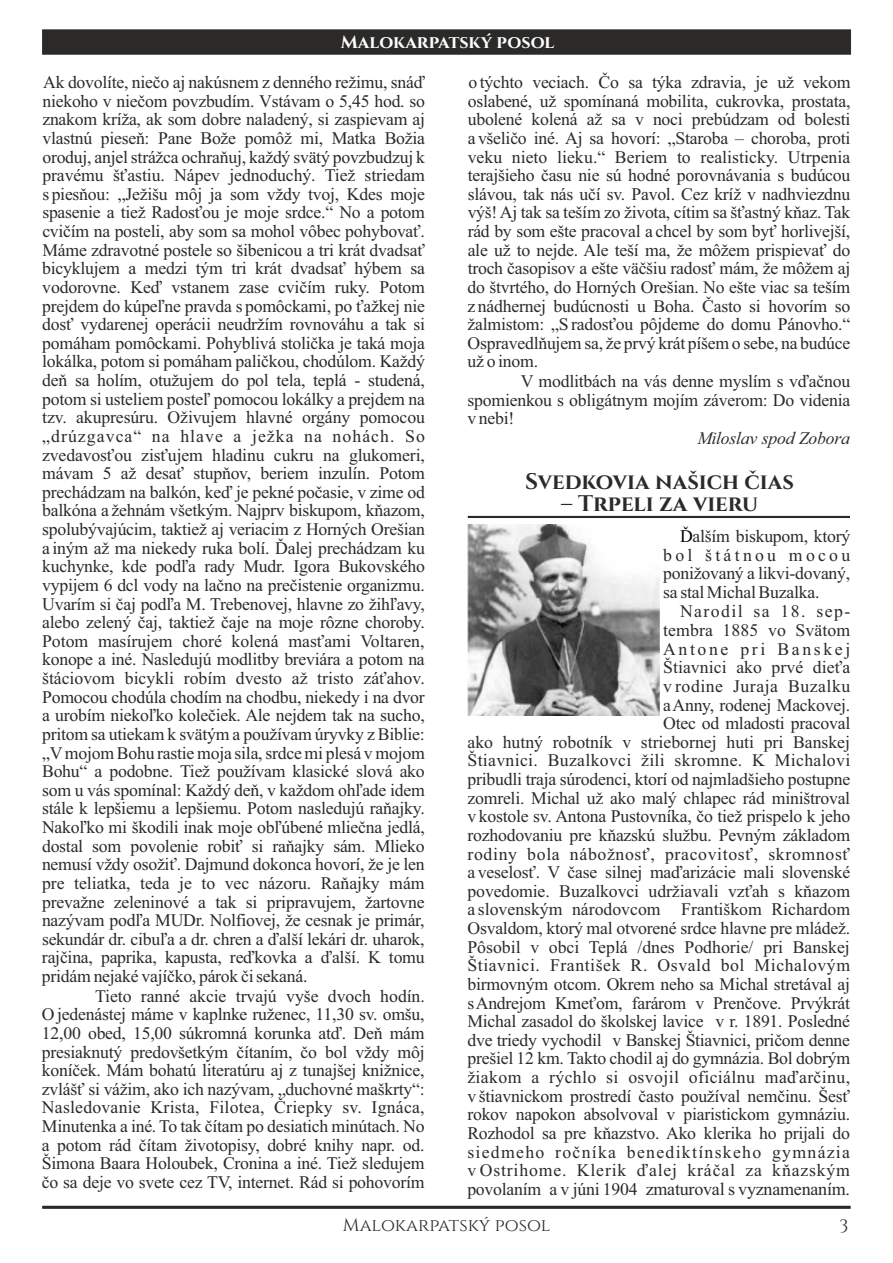
<style>
.page{position:relative;width:893px;height:1263px;background:#fff}
.page>*{position:absolute;margin:0;border:0;box-sizing:border-box;transform-origin:0 0}
.t1{font:700 22.5px "Cinzel";color:#2b2a29}
.t2{font:18px "Times New Roman";letter-spacing:-.015em;color:#2b2a29}
.t3{font:18px "Cinzel";color:#2b2a29}
.t4{font:700 18px "Cinzel";color:#fefefe}
.t5{font:17.7px/18.6px "Times New Roman";letter-spacing:-.01em;color:#2b2a29;text-align:justify}
.t6{font:italic 17.7px "Times New Roman";letter-spacing:-.01em;color:#2b2a29}
.s1{color:#000}
.s2{font-size:17.7px}
</style>
<div class="page">
<svg style="left:42px;top:29px;width:809px;height:26px;background:#2f2e2d"></svg>
<hr style="left:42px;top:1206px;width:808px;height:2px;background:#2b2a29">
<hr style="left:468px;top:516px;width:382px;height:2px;background:#2b2a29">
<img style="left:468px;top:525px;width:191px;height:190px">
<p class="t4" style="left:341px;top:31px;width:215px">Malokarpatský posol</p>
<p class="t5" style="left:42px;top:75px;width:385px">Ak dovolíte, niečo aj nakúsnem z denného režimu, snáď niekoho v niečom povzbudím. Vstávam o 5,45 hod. so znakom kríža, ak som dobre naladený, si zaspievam aj vlastnú pieseň: Pane Bože pomôž mi, Matka Božia oroduj, anjel strážca ochraňuj, každý svätý povzbudzuj k pravému šťastiu. Nápev jednoduchý. Tiež striedam s piesňou: „Ježišu môj ja som vždy tvoj, Kdes moje spasenie a tiež Radosťou je moje srdce.“ No a potom cvičím na posteli, aby som sa mohol vôbec pohybovať.<br>Máme zdravotné postele so šibenicou a tri krát dvadsať bicyklujem a medzi tým tri krát dvadsať hýbem sa vodorovne. Keď vstanem zase cvičím ruky. Potom prejdem do kúpeľne pravda s pomôckami, po ťažkej nie dosť vydarenej operácii neudržím rovnováhu a tak si pomáham pomôckami. Pohyblivá stolička je taká moja lokálka, potom si pomáham paličkou, chodúlom. Každý deň sa holím, otužujem do pol tela, teplá - studená, potom si usteliem posteľ pomocou lokálky a prejdem na tzv. akupresúru. Oživujem hlavné orgány pomocou „drúzgavca“ na hlave a ježka na nohách. So zvedavosťou zisťujem hladinu cukru na glukomeri, mávam 5 až desať stupňov, beriem inzulín. Potom prechádzam na balkón, keď je pekné počasie, v zime od balkóna a žehnám všetkým. Najprv biskupom, kňazom, spolubývajúcim, taktiež aj veriacim z Horných Orešian a iným až ma niekedy ruka bolí. Ďalej prechádzam ku kuchynke, kde podľa rady Mudr. Igora Bukovského vypijem 6 dcl vody na lačno na prečistenie organizmu.<br>Uvarím si čaj podľa M. Trebenovej, hlavne zo žihľavy, alebo zelený čaj, taktiež čaje na moje rôzne choroby.<br>Potom masírujem choré kolená masťami Voltaren, konope a iné. Nasledujú modlitby breviára a potom na štáciovom bicykli robím dvesto až tristo záťahov.<br>Pomocou chodúla chodím na chodbu, niekedy i na dvor a urobím niekoľko kolečiek. Ale nejdem tak na sucho, pritom sa utiekam k svätým a používam úryvky z Biblie: „Vmojom Bohu rastie moja sila, srdce mi plesá v mojom Bohu“ a podobne. Tiež používam klasické slová ako som u vás spomínal: Každý deň, v každom ohľade idem stále k lepšiemu a lepšiemu. Potom nasledujú raňajky.<br>Nakoľko mi škodili inak moje obľúbené mliečna jedlá, dostal som povolenie robiť si raňajky sám. Mlieko nemusí vždy osožiť. Dajmund dokonca hovorí, že je len pre teliatka, teda je to vec názoru. Raňajky mám prevažne zeleninové a tak si pripravujem, žartovne nazývam podľa MUDr. Nolfiovej, že cesnak je primár, sekundár dr. cibuľa a dr. chren a ďalší lekári dr. uharok, rajčina, paprika, kapusta, reďkovka a ďalší. K tomu pridám nejaké vajíčko, párok či sekaná.</p>
<p class="t5" style="left:42px;top:988px;width:384px;text-indent:53px">Tieto ranné akcie trvajú vyše dvoch hodín.<br>Ojedenástej máme v kaplnke ruženec, 11,30 sv. omšu, 12,00 obed, 15,00 súkromná korunka atď. Deň mám presiaknutý predovšetkým čítaním, čo bol vždy môj koníček. Mám bohatú literatúru aj z tunajšej knižnice, zvlášť si vážim, ako ich nazývam, „duchovné maškrty“:<br>Nasledovanie Krista, Filotea, Čriepky sv. Ignáca, Minutenka a iné. To tak čítam po desiatich minútach. No a potom rád čítam životopisy, dobré knihy napr. od.<br>Šimona Baara Holoubek, Cronina a iné. Tiež sledujem čo sa deje vo svete cez TV, internet. Rád si pohovorím</p>
<p class="t5" style="left:468px;top:75px;width:384px">o týchto veciach. Čo sa týka zdravia, je už vekom oslabené, už spomínaná mobilita, cukrovka, prostata, ubolené kolená až sa v noci prebúdzam od bolesti a všeličo iné. Aj sa hovorí: „Staroba – choroba, proti veku nieto lieku.“ Beriem to realisticky. Utrpenia terajšieho času nie sú hodné porovnávania s budúcou slávou, tak nás učí sv. Pavol. Cez kríž v nadhviezdnu výš! Aj tak sa teším zo života, cítim sa šťastný kňaz. Tak rád by som ešte pracoval a chcel by som byť horlivejší, ale už to nejde. Ale teší ma, že môžem prispievať do troch časopisov a ešte väčšiu radosť mám, že môžem aj do štvrtého, do Horných Orešian. No ešte viac sa teším z nádhernej budúcnosti u Boha. Často si hovorím so žalmistom: „Sradosťou pôjdeme do domu Pánovho.“ Ospravedlňujem sa, že prvý krát píšem o sebe, na budúce už o inom.</p>
<p class="t5" style="left:468px;top:374px;width:384px;text-indent:53px">V modlitbách na vás denne myslím s vďačnou spomienkou s obligátnym mojím záverom: Do videnia v nebi!</p>
<p class="t6" style="left:697px;top:432px;width:155px">Miloslav spod Zobora</p>
<p class="t1" style="left:525px;top:467px;width:270px">Svedkovia našich čias</p>
<p class="t1" style="left:561px;top:489px;width:198px">– Trpeli za vieru</p>
<p class="t5" style="left:663px;top:528px;width:189px;text-indent:17px"><span class="s1">Ď</span>alším biskupom, ktorý bol štátnou mocou ponižovaný a likvi-dovaný, sa stal Michal Buzalka.</p>
<p class="t5" style="left:467px;top:604px;width:384px;text-align:right">Narodil sa 18. sep-<br>tembra 1885 vo Svätom<br>Antone pri Banskej<br>Štiavnici ako prvé dieťa<br>v rodine Juraja Buzalku<br>aAnny, rodenej Mackovej.<br>Otec od mladosti pracoval<br>ako hutný robotník v striebornej huti pri Banskej Štiavnici. Buzalkovci žili skromne. K Michalovi pribudli traja súrodenci, ktorí od najmladšieho postupne zomreli. Michal už ako malý chlapec rád miništroval v kostole sv. Antona Pustovníka, čo tiež prispelo k jeho rozhodovaniu pre kňazskú službu. Pevným základom rodiny bola nábožnosť, pracovitosť, skromnosť a veselosť. V čase silnej maďarizácie mali slovenské povedomie. Buzalkovci udržiavali vzťah s kňazom a slovenským národovcom Františkom Richardom Osvaldom, ktorý mal otvorené srdce hlavne pre mládež.<br>Pôsobil v obci Teplá /dnes Podhorie/ pri Banskej Štiavnici. František R. Osvald bol Michalovým birmovným otcom. Okrem neho sa Michal stretával aj sAndrejom Kmeťom, farárom v Prenčove. Prvýkrát Michal zasadol do školskej lavice v r. 1891. Posledné dve triedy vychodil v Banskej Štiavnici, pričom denne prešiel 12 km. Takto chodil aj do gymnázia. Bol dobrým žiakom a rýchlo si osvojil oficiálnu maďarčinu, v štiavnickom prostredí často používal nemčinu. Šesť rokov napokon absolvoval v piaristickom gymnáziu.<br>Rozhodol sa pre kňazstvo. Ako klerika ho prijali do siedmeho ročníka benediktínskeho gymnázia v Ostrihome. Klerik ďalej kráčal za kňazským</p>
<p class="t2" style="left:467px;top:1182px;width:384px"><span class="s2">povolaním a v júni 1904</span> zmaturoval s vyznamenaním.</p>
<p class="t3" style="left:343px;top:1214px;width:209px">Malokarpatský posol</p>
<p class="t3" style="left:839px;top:1215px;width:11px">3</p>
</div>
